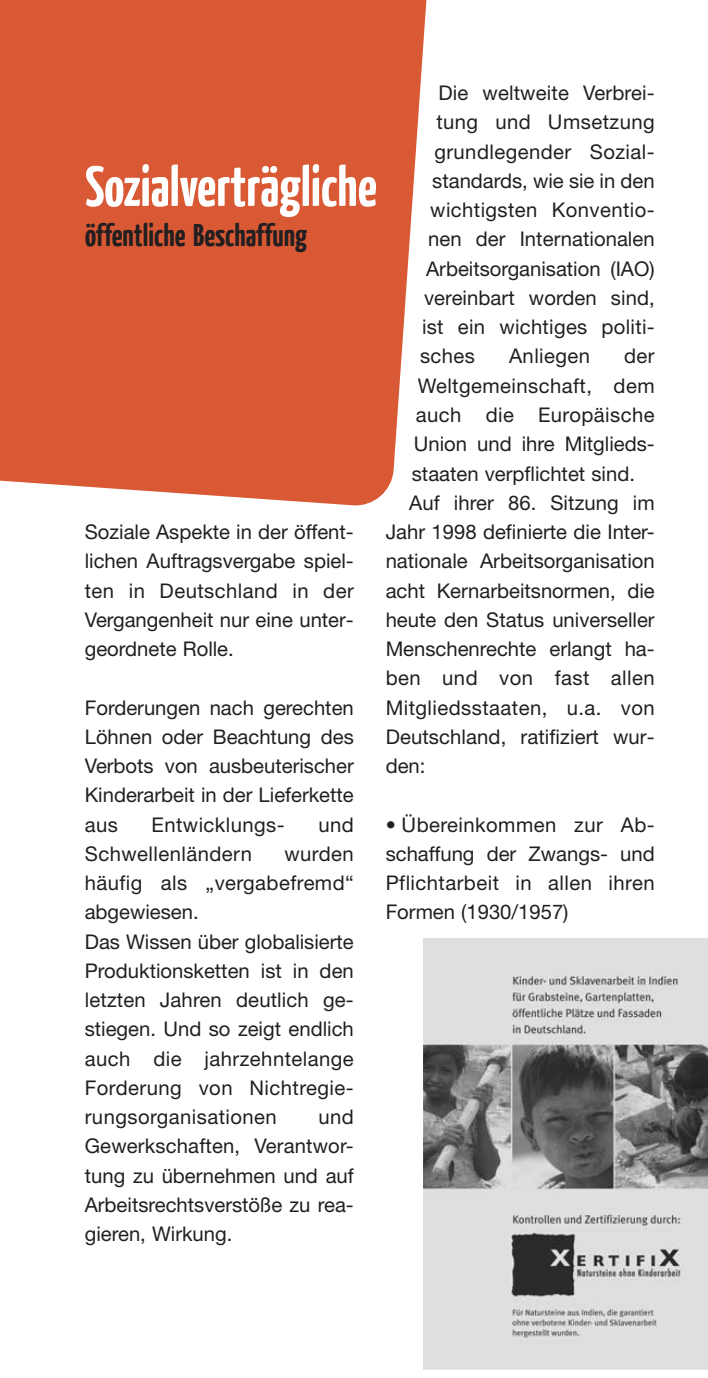
<style>
.page{position:relative;width:708px;height:1378px;background:#fff}
.page>*{position:absolute;margin:0;border:0;box-sizing:border-box;transform-origin:0 0}
.t1{font:700 56.25px "Yanone Kaffeesatz";color:#fff}
.t2{font:700 31.5px "Yanone Kaffeesatz";color:#231f20}
.t3{font:20.25px/29.2px "Helvetica Neue";color:#231f20;text-align:justify}
.t4{font:20.25px "Helvetica Neue";letter-spacing:.02em;color:#231f20}
</style>
<div class="page">
<img style="left:424px;top:938px;width:284px;height:431px">
<div style="left:0;top:0;width:427px;height:506px;background:#d95935"></div>
<h1 class="t1" style="left:85px;top:165px;width:293px">Sozialverträgliche</h1>
<h2 class="t2" style="left:85px;top:223px;width:224px">öffentliche Beschaffung</h2>
<p class="t3" style="left:85px;top:519px;width:271px">Soziale Aspekte in der öffent&shy;lichen Auftragsvergabe spiel&shy;ten in Deutschland in der Vergangenheit nur eine unter&shy;geordnete Rolle.</p>
<p class="t3" style="left:85px;top:695px;width:271px">Forderungen nach gerechten Löhnen oder Beachtung des Verbots von ausbeuterischer Kinderarbeit in der Lieferkette aus</p>
<p class="t4" style="left:152px;top:817px;width:135px">Entwicklungs-</p>
<p class="t3" style="left:318px;top:812px;width:37px">und</p>
<p class="t4" style="left:85px;top:846px;width:169px">Schwellenländern</p>
<p class="t3" style="left:85px;top:841px;width:271px;text-align:left;text-indent:200px">wurden häufig als „vergabefremd“ abgewiesen.<br>Das Wissen über globalisierte<br>Produktionsketten ist in den letzten Jahren deutlich ge&shy;stiegen. Und so zeigt endlich auch die jahrzehntelange<br>Forderung von Nichtregie&shy;rungsorganisationen</p>
<p class="t3" style="left:85px;top:1104px;width:271px;text-indent:234px">und Gewerkschaften, Verantwor&shy;tung zu übernehmen und auf Arbeitsrechtsverstöße zu rea&shy;gieren, Wirkung.</p>
<p class="t3" style="left:438px;top:80px;width:218px">Die weltweite Verbrei-</p>
<p class="t4" style="left:436px;top:115px;width:220px">tung und Umsetzung</p>
<p class="t4" style="left:434px;top:144px;width:222px">grundlegender Sozial-</p>
<p class="t3" style="left:432px;top:168px;width:224px">standards, wie sie in den</p>
<p class="t4" style="left:430px;top:203px;width:226px">wichtigsten Konventio-</p>
<p class="t3" style="left:428px;top:227px;width:228px">nen der Internationalen</p>
<p class="t3" style="left:426px;top:256px;width:230px">Arbeitsorganisation (IAO)</p>
<p class="t3" style="left:424px;top:285px;width:232px">vereinbart worden sind,</p>
<p class="t3" style="left:422px;top:314px;width:234px">ist ein wichtiges politi-</p>
<p class="t3" style="left:420px;top:344px;width:57px">sches</p>
<p class="t4" style="left:509px;top:349px;width:83px">Anliegen</p>
<p class="t3" style="left:624px;top:344px;width:32px">der</p>
<p class="t4" style="left:418px;top:378px;width:238px">Weltgemeinschaft, dem</p>
<p class="t4" style="left:416px;top:407px;width:240px">auch die Europäische</p>
<p class="t3" style="left:414px;top:431px;width:242px">Union und ihre Mitglieds-</p>
<p class="t3" style="left:412px;top:461px;width:225px">staaten verpflichtet sind.</p>
<p class="t3" style="left:409px;top:490px;width:247px">Auf ihrer 86. Sitzung im</p>
<p class="t3" style="left:386px;top:519px;width:271px">Jahr 1998 definierte die Inter-</p>
<p class="t3" style="left:386px;top:548px;width:271px">nationale Arbeitsorganisation</p>
<p class="t3" style="left:386px;top:578px;width:271px">acht Kernarbeitsnormen, die</p>
<p class="t3" style="left:386px;top:607px;width:271px">heute den Status universeller</p>
<p class="t3" style="left:386px;top:636px;width:271px">Menschenrechte erlangt ha-</p>
<p class="t4" style="left:386px;top:671px;width:270px">ben und von fast allen</p>
<p class="t4" style="left:386px;top:700px;width:270px">Mitgliedsstaaten, u.a. von</p>
<p class="t3" style="left:386px;top:724px;width:271px">Deutschland, ratifiziert wur-</p>
<p class="t3" style="left:386px;top:753px;width:41px">den:</p>
<p class="t3" style="left:386px;top:812px;width:271px">• Übereinkommen zur Ab&shy;schaffung der Zwangs- und Pflichtarbeit in allen ihren Formen (1930/1957)</p>
</div>
